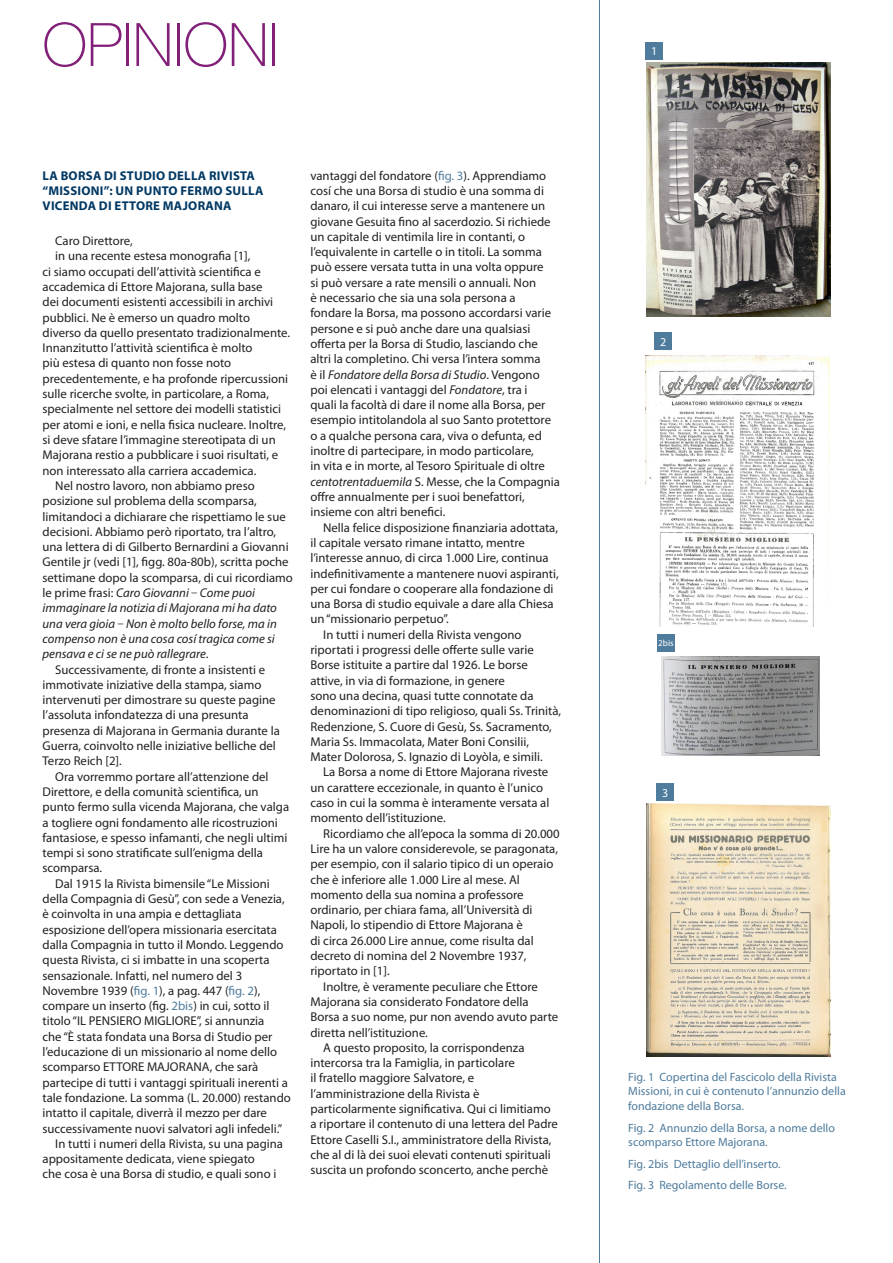
<style>
.page{position:relative;width:893px;height:1263px;background:#fff}
.page>*{position:absolute;margin:0;border:0;box-sizing:border-box;transform-origin:0 0}
.rubrica{font:100 60px "Helvetica Neue LT Std";color:#822079}
.testo_didascalia{font:12.75px/15.3px "Myriad Pro";color:#231f20}
.testo_didascalia-2{font:700 12.75px/15.3px "Myriad Pro";letter-spacing:.02em;color:#013863}
.testo_didascalia-3{font:12px/14.4px "Myriad Pro";color:#4f7c9d}
.testo_didascalia-4{font:12px "Myriad Pro";color:#fff}
.testo_didascalia-5{font:9px "Myriad Pro";color:#fff}
.s1{font-style:italic}
.s2{font-family:"Adobe Garamond Pro"}
.s3{color:#4f7c9d}
</style>
<div class="page">
<img style="left:646px;top:63px;width:184px;height:253px">
<div style="left:646px;top:42px;width:17px;height:17px;background:#4f7c9d"></div>
<img style="left:645px;top:356px;width:184px;height:271px">
<div style="left:655px;top:333px;width:17px;height:17px;background:#4f7c9d"></div>
<img style="left:646px;top:803px;width:185px;height:253px">
<div style="left:657px;top:783px;width:17px;height:17px;background:#4f7c9d"></div>
<img style="left:662px;top:656px;width:158px;height:99px">
<div style="left:657px;top:634px;width:17px;height:17px;background:#4f7c9d"></div>
<hr style="left:599px;top:0;width:1px;height:1263px;background:#4f7c9d">
<p class="rubrica" style="left:43px;top:10px;width:238px">OPINIONI</p>
<p class="testo_didascalia-2" style="left:43px;top:167px;width:222px">LA BORSA DI STUDIO DELLA RIVISTA “MISSIONI”: UN PUNTO FERMO SULLA<br>VICENDA DI ETTORE MAJORANA</p>
<p class="testo_didascalia" style="left:55px;top:233px;width:79px">Caro Direttore,</p>
<p class="testo_didascalia" style="left:43px;top:248px;width:249px;text-indent:13px">in una recente estesa monografia [1],<br>ci siamo occupati dell’attività scientifica e accademica di Ettore Majorana, sulla base<br>dei documenti esistenti accessibili in archivi pubblici. Ne è emerso un quadro molto diverso da quello presentato tradizionalmente.<br>Innanzitutto l’attività scientifica è molto<br>più estesa di quanto non fosse noto precedentemente, e ha profonde ripercussioni sulle ricerche svolte, in particolare, a Roma, specialmente nel settore dei modelli statistici per atomi e ioni, e nella fisica nucleare. Inoltre, si deve sfatare l’immagine stereotipata di un Majorana restio a pubblicare i suoi risultati, e non interessato alla carriera accademica.</p>
<p class="testo_didascalia" style="left:43px;top:478px;width:252px;text-indent:13px">Nel nostro lavoro, non abbiamo preso posizione sul problema della scomparsa, limitandoci a dichiarare che rispettiamo le sue decisioni. Abbiamo però riportato, tra l’altro, una lettera di di Gilberto Bernardini a Giovanni Gentile jr (vedi [1], figg. 80a-80b), scritta poche settimane dopo la scomparsa, di cui ricordiamo le prime frasi: <span class="s1">Caro Giovanni</span> <span class="s2">‒</span> <span class="s1">Come puoi immaginare la notizia di Majorana mi ha dato una vera gioia</span> <span class="s2">‒</span> <span class="s1">Non è molto bello forse, ma in compenso non è una cosa cosí tragica come si pensava e ci se ne può rallegrare</span>.</p>
<p class="testo_didascalia" style="left:43px;top:661px;width:239px;text-indent:13px">Successivamente, di fronte a insistenti e immotivate iniziative della stampa, siamo intervenuti per dimostrare su queste pagine l’assoluta infondatezza di una presunta presenza di Majorana in Germania durante la Guerra, coinvolto nelle iniziative belliche del Terzo Reich [2].</p>
<p class="testo_didascalia" style="left:43px;top:768px;width:248px;text-indent:13px">Ora vorremmo portare all’attenzione del Direttore, e della comunità scientifica, un punto fermo sulla vicenda Majorana, che valga a togliere ogni fondamento alle ricostruzioni fantasiose, e spesso infamanti, che negli ultimi tempi si sono stratificate sull’enigma della scomparsa.</p>
<p class="testo_didascalia" style="left:43px;top:876px;width:250px;text-indent:13px">Dal 1915 la Rivista bimensile “Le Missioni della Compagnia di Gesù”, con sede a Venezia, è coinvolta in una ampia e dettagliata esposizione dell’opera missionaria esercitata dalla Compagnia in tutto il Mondo. Leggendo questa Rivista, ci si imbatte in una scoperta sensazionale. Infatti, nel numero del 3<br>Novembre 1939 (<span class="s3">fig. 1</span>), a pag. 447 (<span class="s3">fig. 2</span>), compare un inserto (fig. <span class="s3">2bis</span>) in cui, sotto il titolo “IL PENSIERO MIGLIORE”, si annunzia<br>che “È stata fondata una Borsa di Studio per l’educazione di un missionario al nome dello scomparso ETTORE MAJORANA, che sarà partecipe di tutti i vantaggi spirituali inerenti a tale fondazione. La somma (L. 20.000) restando intatto il capitale, diverrà il mezzo per dare successivamente nuovi salvatori agli infedeli.”</p>
<p class="testo_didascalia" style="left:43px;top:1136px;width:242px;text-indent:13px">In tutti i numeri della Rivista, su una pagina appositamente dedicata, viene spiegato<br>che cosa è una Borsa di studio, e quali sono i</p>
<p class="testo_didascalia" style="left:310px;top:168px;width:251px">vantaggi del fondatore (<span class="s3">fig. 3</span>). Apprendiamo cosí che una Borsa di studio è una somma di danaro, il cui interesse serve a mantenere un giovane Gesuita fino al sacerdozio. Si richiede un capitale di ventimila lire in contanti, o l’equivalente in cartelle o in titoli. La somma può essere versata tutta in una volta oppure<br>si può versare a rate mensili o annuali. Non<br>è necessario che sia una sola persona a fondare la Borsa, ma possono accordarsi varie persone e si può anche dare una qualsiasi offerta per la Borsa di Studio, lasciando che altri la completino. Chi versa l’intera somma<br>è il <span class="s1">Fondatore della Borsa di Studio</span>. Vengono poi elencati i vantaggi del <span class="s1">Fondatore</span>, tra i<br>quali la facoltà di dare il nome alla Borsa, per esempio intitolandola al suo Santo protettore o a qualche persona cara, viva o defunta, ed inoltre di partecipare, in modo particolare,<br>in vita e in morte, al Tesoro Spirituale di oltre <span class="s1">centotrentaduemila</span> S. Messe, che la Compagnia offre annualmente per i suoi benefattori, insieme con altri benefici.</p>
<p class="testo_didascalia" style="left:310px;top:519px;width:250px;text-indent:13px">Nella felice disposizione finanziaria adottata, il capitale versato rimane intatto, mentre l’interesse annuo, di circa 1.000 Lire, continua indefinitivamente a mantenere nuovi aspiranti, per cui fondare o cooperare alla fondazione di una Borsa di studio equivale a dare alla Chiesa un “missionario perpetuo”.</p>
<p class="testo_didascalia" style="left:310px;top:627px;width:252px;text-indent:13px">In tutti i numeri della Rivista vengono riportati i progressi delle offerte sulle varie Borse istituite a partire dal 1926. Le borse attive, in via di formazione, in genere<br>sono una decina, quasi tutte connotate da denominazioni di tipo religioso, quali Ss. Trinità, Redenzione, S. Cuore di Gesù, Ss. Sacramento, Maria Ss. Immacolata, Mater Boni Consilii, Mater Dolorosa, S. Ignazio di Loyòla, e simili.</p>
<p class="testo_didascalia" style="left:310px;top:764px;width:240px;text-indent:13px">La Borsa a nome di Ettore Majorana riveste un carattere eccezionale, in quanto è l’unico caso in cui la somma è interamente versata al momento dell’istituzione.</p>
<p class="testo_didascalia" style="left:310px;top:825px;width:251px;text-indent:13px">Ricordiamo che all’epoca la somma di 20.000<br>Lire ha un valore considerevole, se paragonata, per esempio, con il salario tipico di un operaio che è inferiore alle 1.000 Lire al mese. Al momento della sua nomina a professore ordinario, per chiara fama, all’Università di Napoli, lo stipendio di Ettore Majorana è<br>di circa 26.000 Lire annue, come risulta dal decreto di nomina del 2 Novembre 1937, riportato in [1].</p>
<p class="testo_didascalia" style="left:310px;top:978px;width:249px;text-indent:13px">Inoltre, è veramente peculiare che Ettore Majorana sia considerato Fondatore della Borsa a suo nome, pur non avendo avuto parte diretta nell’istituzione.</p>
<p class="testo_didascalia" style="left:310px;top:1040px;width:249px;text-indent:13px">A questo proposito, la corrispondenza intercorsa tra la Famiglia, in particolare<br>il fratello maggiore Salvatore, e l’amministrazione della Rivista è particolarmente significativa. Qui ci limitiamo a riportare il contenuto di una lettera del Padre Ettore Caselli S.I., amministratore della Rivista, che al di là dei suoi elevati contenuti spirituali suscita un profondo sconcerto, anche perchè</p>
<p class="testo_didascalia-4" style="left:651px;top:44px;width:8px">1</p>
<p class="testo_didascalia-4" style="left:660px;top:334px;width:8px">2</p>
<p class="testo_didascalia-5" style="left:658px;top:638px;width:17px">2bis</p>
<p class="testo_didascalia-4" style="left:662px;top:785px;width:8px">3</p>
<p class="testo_didascalia-3" style="left:628px;top:1070px;width:219px">Fig. 1 Copertina del Fascicolo della Rivista<br>Missioni, in cui è contenuto l’annunzio della fondazione della Borsa.</p>
<p class="testo_didascalia-3" style="left:628px;top:1120px;width:208px">Fig. 2 Annunzio della Borsa, a nome dello scomparso Ettore Majorana.</p>
<p class="testo_didascalia-3" style="left:628px;top:1156px;width:154px">Fig. 2bis Dettaglio dell’inserto.</p>
<p class="testo_didascalia-3" style="left:628px;top:1178px;width:160px">Fig. 3 Regolamento delle Borse.</p>
</div>
